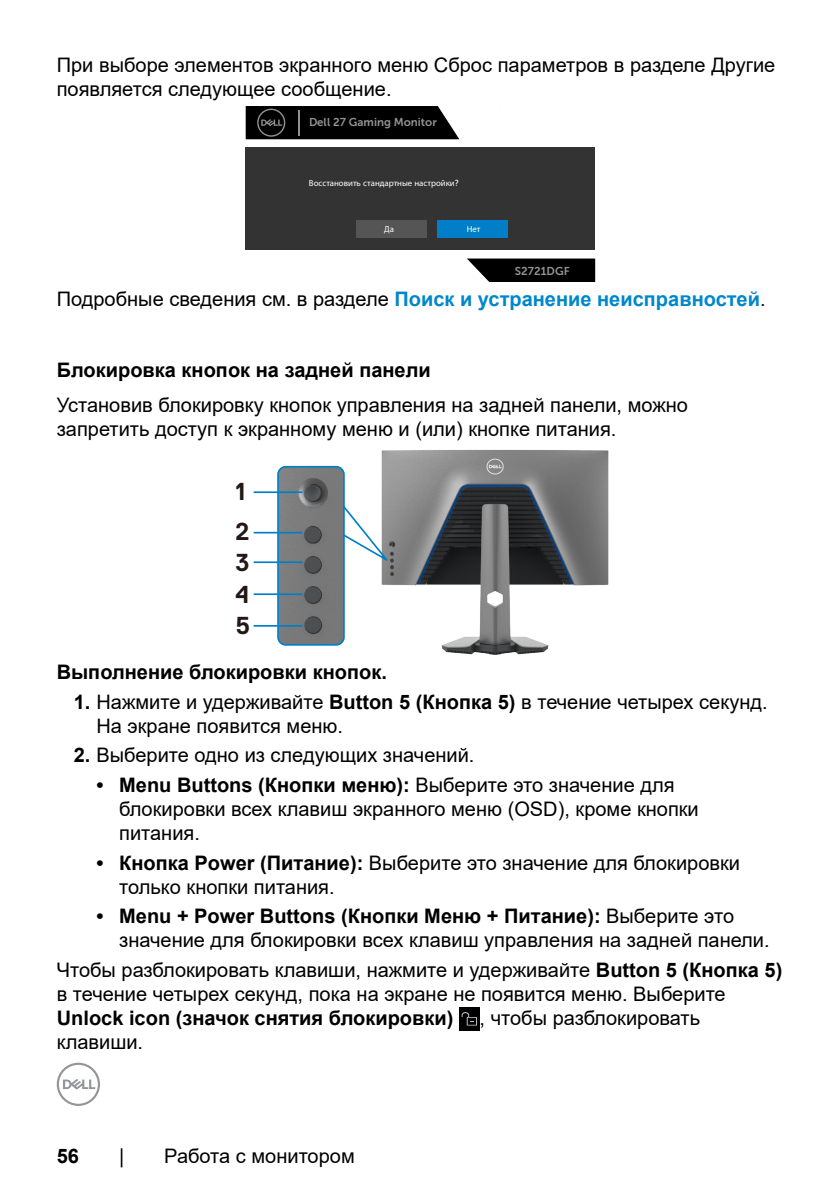
<style>
.page{position:relative;width:840px;height:1191px;background:#fff}
.page>*{position:absolute;margin:0;border:0;box-sizing:border-box;transform-origin:0 0}
.t1{font:700 24.6px/31.8px "Dell Replica";color:#231815}
.Paragraph{font:20px/24px "Arial";color:#000}
.Paragraph-2{font:700 20px "Arial";color:#0087cb}
.Head3{font:700 20px "Arial";color:#000}
.Paragraph-3{font:700 20px "Arial";color:#000}
.t2{font:11.4px "Museo Sans For Dell 700";color:#939393}
.t3{font:8.8px "Myriad Pro";color:#fff}
.s1{font-family:"Museo Sans For Dell 500"}
.s2{font-weight:400;color:#000}
.s3{font-weight:700}
</style>
<div class="page">
<svg style="left:57px;top:1062px;width:43px;height:44px"></svg>
<svg style="left:467px;top:258px;width:128px;height:24px;background:#1b1b1b"></svg>
<div style="left:245px;top:147px;width:349px;height:102px;background:#333"></div>
<div style="left:437px;top:221px;width:70px;height:17px;background:#007fc8"></div>
<div style="left:356px;top:221px;width:70px;height:17px;background:#555"></div>
<svg style="left:245px;top:106px;width:214px;height:33px;background:#121212"></svg>
<img style="left:278px;top:467px;width:66px;height:178px">
<img style="left:381px;top:450px;width:228px;height:205px">
<div style="left:277px;top:466px;width:67px;height:179px;border:2px solid #007fc8;border-radius:8px"></div>
<svg style="left:341px;top:504px;width:52px;height:62px"></svg>
<hr style="left:254px;top:491px;width:47px;height:2px;background:#007fc8">
<hr style="left:254px;top:532px;width:47px;height:1px;background:#007fc8">
<hr style="left:254px;top:561px;width:47px;height:2px;background:#007fc8">
<hr style="left:254px;top:593px;width:47px;height:2px;background:#007fc8">
<hr style="left:254px;top:625px;width:47px;height:1px;background:#007fc8">
<div style="left:459px;top:1007px;width:20px;height:23px;background:#000"></div>
<svg style="left:461px;top:1012px;width:16px;height:13px"></svg>
<p class="Paragraph" style="left:57px;top:52px;width:719px">При выборе элементов экранного меню Сброс параметров в разделе Другие появляется следующее сообщение.</p>
<p class="t2" style="left:309px;top:116px;width:129px">Dell 27 Gaming Monitor</p>
<p class="t3" style="left:309px;top:178px;width:151px">Восстановить стандартные настройки<span class="s1">?</span></p>
<p class="t3" style="left:384px;top:224px;width:11px">Да</p>
<p class="t3" style="left:466px;top:224px;width:15px">Нет</p>
<p class="t2" style="left:514px;top:264px;width:56px">S2721DGF</p>
<p class="Paragraph-2" style="left:57px;top:286px;width:710px"><span class="s2">Подробные сведения см. в разделе</span> Поиск и устранение неисправностей<span class="s2">.</span></p>
<p class="Head3" style="left:57px;top:356px;width:375px">Блокировка кнопок на задней панели</p>
<p class="Paragraph" style="left:57px;top:393px;width:632px">Установив блокировку кнопок управления на задней панели, можно запретить доступ к экранному меню и (или) кнопке питания.</p>
<p class="t1" style="left:235px;top:471px;width:15px;line-height:40.4px">1<br>2</p>
<p class="t1" style="left:235px;top:546px;width:16px;text-align:justify">3<br>4<br>5</p>
<p class="Paragraph-3" style="left:57px;top:659px;width:331px">Выполнение блокировки кнопок.</p>
<p class="Paragraph" style="left:96px;top:689px;width:672px;text-indent:-23px"><span class="s3">1.</span> Нажмите и удерживайте <span class="s3">Button 5 (Кнопка 5)</span> в течение четырех секунд.<br>На экране появится меню.</p>
<p class="Paragraph" style="left:74px;top:743px;width:402px"><span class="s3">2.</span> Выберите одно из следующих значений.</p>
<p class="Paragraph" style="left:119px;top:773px;width:581px;text-indent:-23px"><span class="s3">• Menu Buttons (Кнопки меню):</span> Выберите это значение для блокировки всех клавиш экранного меню (OSD), кроме кнопки питания.</p>
<p class="Paragraph" style="left:119px;top:850px;width:622px;text-indent:-23px"><span class="s3">• Кнопка Power (Питание):</span> Выберите это значение для блокировки только кнопки питания.</p>
<p class="Paragraph" style="left:119px;top:904px;width:651px;text-indent:-23px"><span class="s3">• Menu + Power Buttons (Кнопки Меню + Питание):</span> Выберите это значение для блокировки всех клавиш управления на задней панели.</p>
<p class="Paragraph" style="left:57px;top:958px;width:726px">Чтобы разблокировать клавиши, нажмите и удерживайте <span class="s3">Button 5 (Кнопка 5) </span>в течение четырех секунд, пока на экране не появится меню. Выберите<br><span class="s3">Unlock icon (значок снятия блокировки)</span></p>
<p class="Paragraph" style="left:479px;top:1006px;width:222px">, чтобы разблокировать</p>
<p class="Paragraph" style="left:57px;top:1030px;width:88px">клавиши.</p>
<p class="Head3" style="left:57px;top:1142px;width:24px">56</p>
<p class="Paragraph" style="left:119px;top:1143px;width:7px">|</p>
<p class="Paragraph" style="left:164px;top:1143px;width:192px">Работа с монитором</p>
</div>
